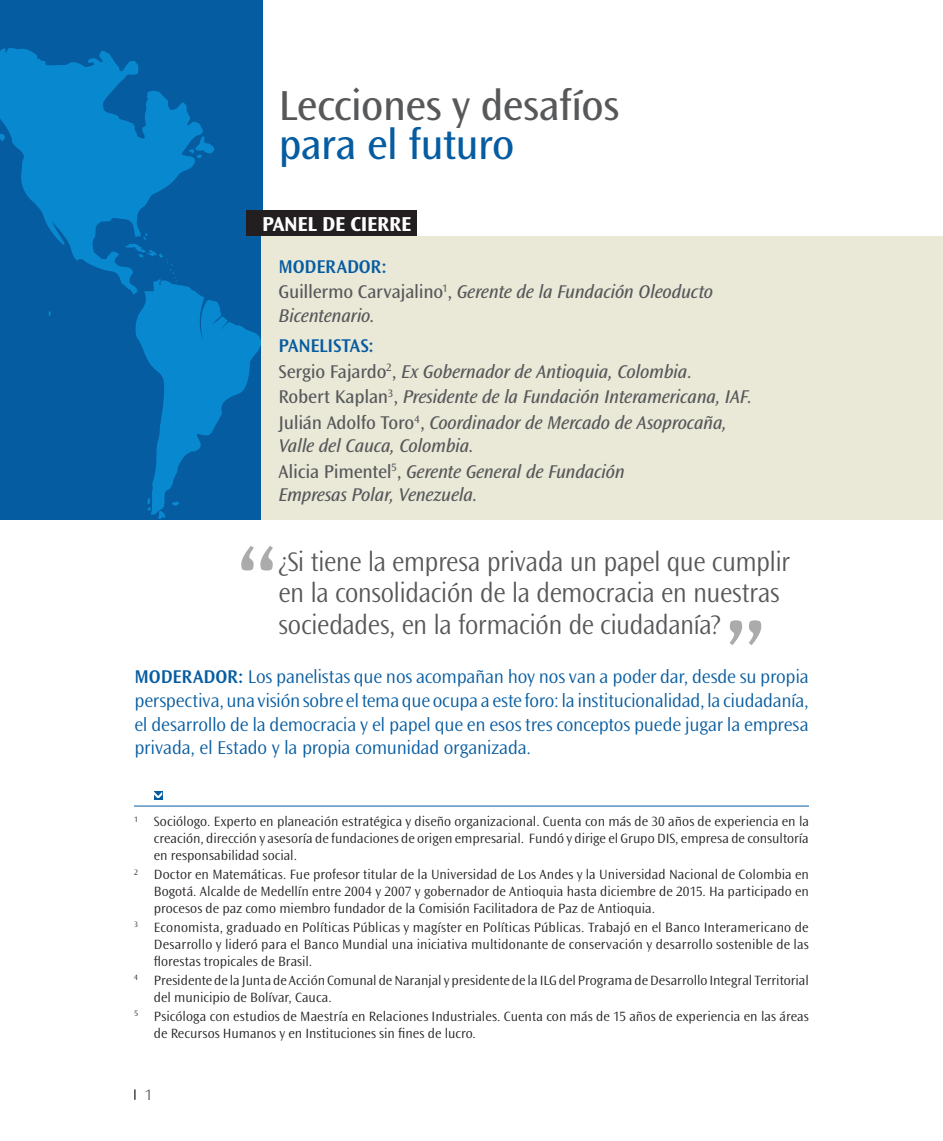
<style>
.page{position:relative;width:943px;height:1141px;background:#fff}
.page>*{position:absolute;margin:0;border:0;box-sizing:border-box;transform-origin:0 0}
.Titu_1{font:43.75px "Ocean Sans Std";letter-spacing:-.02em;color:#57585a}
.Titu_1-2{font:43.75px "Ocean Sans Std";letter-spacing:-.02em;color:#065ca1}
.destacado_ini{font:300 28px/31.5px "Ocean Sans Std";letter-spacing:-.02em;color:#57585a;scale:.95 1}
.Panel_sub{font:700 21px "Ocean Sans Std";letter-spacing:-.01em;color:#fff}
.Panel_tex{font:italic 19.25px/23.1px "Ocean Sans Std";letter-spacing:-.015em;color:#57585a}
.texto_moderador_1{font:300 19.25px/23.6px "Ocean Sans Std";letter-spacing:-.015em;color:#065ca1;text-align:justify}
.Panel_sub2{font:600 19.25px "Ocean Sans Std";letter-spacing:-.01em;color:#065ca1}
.folio_izq{font:300 15.75px "Ocean Sans Std";color:#57585a}
.llamada{font:300 14px/16.8px "Ocean Sans Std";color:#231f20;text-align:justify}
.llamada_lin{font:300 14px/16.8px "Ocean Sans Std";color:#231f20;text-align:justify}
.s1{font-style:normal}
.s2{font-weight:600}
</style>
<div class="page">
<svg style="left:134px;top:1089px;width:2px;height:11px"></svg>
<div style="left:0;top:0;width:262px;height:519px;background:#065ca1"></div>
<svg style="left:0;top:48px;width:262px;height:471px"></svg>
<div style="left:262px;top:236px;width:681px;height:283px;background:#eae9d8"></div>
<div style="left:246px;top:210px;width:170px;height:25px;background:#231f20"></div>
<svg style="left:241px;top:546px;width:32px;height:25px"></svg>
<svg style="left:729px;top:620px;width:32px;height:25px"></svg>
<hr style="left:134px;top:806px;width:675px;height:1px;background:#065ca1">
<div style="left:154px;top:792px;width:8px;height:8px;background:#065ca1"></div>
<svg style="left:154px;top:792px;width:8px;height:6px"></svg>
<p class="Titu_1" style="left:278px;top:82px;width:342px">Lecciones y desafíos</p>
<p class="Titu_1-2" style="left:278px;top:120px;width:237px">para el futuro</p>
<p class="Panel_sub" style="left:262px;top:212px;width:151px">PANEL DE CIERRE</p>
<p class="Panel_sub2" style="left:278px;top:256px;width:110px">MODERADOR:</p>
<p class="Panel_tex" style="left:278px;top:280px;width:436px;line-height:23.6px"><span class="s1">Guillermo Carvajalino</span><sup>1</sup><span class="s1">,</span> Gerente de la Fundación Oleoducto<br>Bicentenario.</p>
<p class="Panel_sub2" style="left:278px;top:335px;width:97px">PANELISTAS:</p>
<p class="Panel_tex" style="left:278px;top:360px;width:414px"><span class="s1">Sergio Fajardo</span><sup>2</sup><span class="s1">,</span> Ex Gobernador de Antioquia, Colombia<span class="s1">.</span></p>
<p class="Panel_tex" style="left:278px;top:386px;width:475px"><span class="s1">Robert Kaplan</span><sup>3</sup><span class="s1">,</span> Presidente de la Fundación Interamericana, IAF.</p>
<p class="Panel_tex" style="left:278px;top:411px;width:450px"><span class="s1">Julián Adolfo Toro</span><sup>4</sup><span class="s1">,</span> Coordinador de Mercado de Asoprocaña,<br>Valle del Cauca, Colombia.</p>
<p class="Panel_tex" style="left:278px;top:460px;width:348px"><span class="s1">Alicia Pimentel</span><sup>5</sup><span class="s1">,</span> Gerente General de Fundación<br>Empresas Polar, Venezuela.</p>
<p class="destacado_ini" style="left:278px;top:546px;width:540px">¿Si tiene la empresa privada un papel que cumplir en la consolidación de la democracia en nuestras sociedades, en la formación de ciudadanía?</p>
<p class="texto_moderador_1" style="left:134px;top:666px;width:676px"><span class="s2">MODERADOR:</span> Los panelistas que nos acompañan hoy nos van a poder dar, desde su propia perspectiva, una visión sobre el tema que ocupa a este foro: la institucionalidad, la ciudadanía, el desarrollo de la democracia y el papel que en esos tres conceptos puede jugar la empresa privada, el Estado y la propia comunidad organizada.</p>
<p class="llamada_lin" style="left:154px;top:813px;width:656px;text-indent:-20px"><sup>1</sup> Sociólogo. Experto en planeación estratégica y diseño organizacional. Cuenta con más de 30 años de experiencia en la creación, dirección y asesoría de fundaciones de origen empresarial. Fundó y dirige el Grupo DIS, empresa de consultoría en responsabilidad social.</p>
<p class="llamada" style="left:154px;top:866px;width:656px;text-indent:-20px"><sup>2</sup> Doctor en Matemáticas. Fue profesor titular de la Universidad de Los Andes y la Universidad Nacional de Colombia en Bogotá. Alcalde de Medellín entre 2004 y 2007 y gobernador de Antioquia hasta diciembre de 2015. Ha participado en procesos de paz como miembro fundador de la Comisión Facilitadora de Paz de Antioquia.</p>
<p class="llamada" style="left:154px;top:919px;width:656px;text-indent:-20px"><sup>3</sup> Economista, graduado en Políticas Públicas y magíster en Políticas Públicas. Trabajó en el Banco Interamericano de Desarrollo y lideró para el Banco Mundial una iniciativa multidonante de conservación y desarrollo sostenible de las florestas tropicales de Brasil.</p>
<p class="llamada" style="left:154px;top:972px;width:656px;text-indent:-20px"><sup>4</sup> Presidente de la Junta de Acción Comunal de Naranjal y presidente de la ILG del Programa de Desarrollo Integral Territorial del municipio de Bolívar, Cauca.</p>
<p class="llamada" style="left:154px;top:1008px;width:656px;text-indent:-20px"><sup>5</sup> Psicóloga con estudios de Maestría en Relaciones Industriales. Cuenta con más de 15 años de experiencia en las áreas de Recursos Humanos y en Instituciones sin fines de lucro.</p>
<p class="folio_izq" style="left:145px;top:1086px;width:9px">1</p>
</div>
